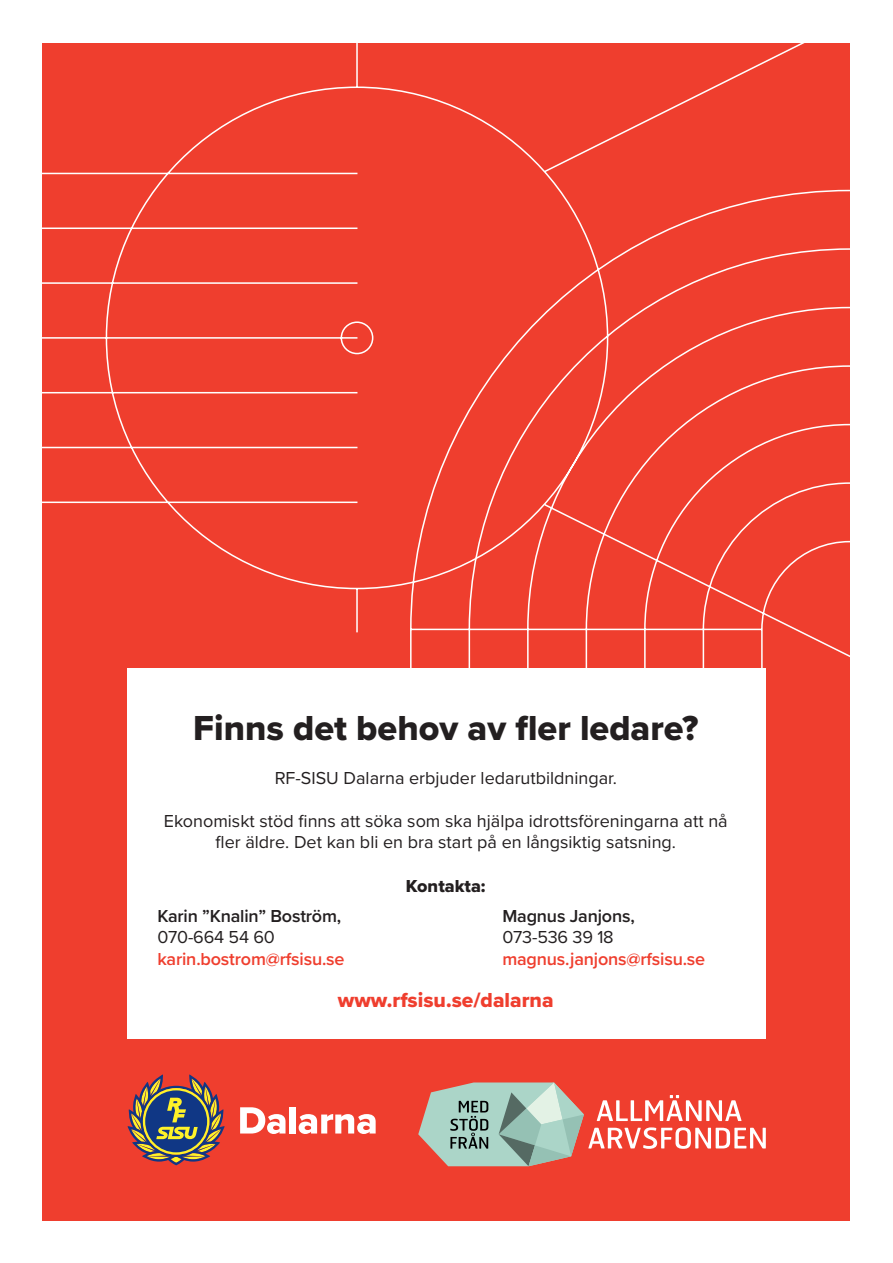
<style>
.page{position:relative;width:893px;height:1263px;background:#fff}
.page>*{position:absolute;margin:0;border:0;box-sizing:border-box;transform-origin:0 0}
.t1{font:36px "Proxima Nova Extrabld";color:#231f20}
.t2{font:21px "Proxima Nova Extrabld";color:#ef3e2e}
.t3{font:18px/21.6px "Proxima Nova";color:#231f20;text-align:center}
.t4{font:600 18px "Proxima Nova";letter-spacing:-.01em;color:#ef3e2e}
.t5{font:600 18px "Proxima Nova";letter-spacing:-.01em;color:#231f20}
.t6{font:18px "Proxima Nova Extrabld";color:#231f20}
</style>
<div class="page">
<div style="left:43px;top:43px;width:807px;height:1177px;background:#ef3e2e"></div>
<svg style="left:42px;top:43px;width:808px;height:625px"></svg>
<svg style="left:240px;top:1107px;width:46px;height:27px"></svg>
<div style="left:290px;top:1107px;width:6px;height:26px;background:#fff"></div>
<svg style="left:299px;top:1114px;width:77px;height:20px"></svg>
<svg style="left:128px;top:1074px;width:97px;height:91px"></svg>
<svg style="left:418px;top:1082px;width:348px;height:84px"></svg>
<div style="left:128px;top:668px;width:638px;height:370px;background:#fff"></div>
<p class="t1" style="left:193px;top:701px;width:506px">Finns det behov av fler ledare?</p>
<p class="t3" style="left:275px;top:766px;width:344px">RF-SISU Dalarna erbjuder ledarutbildningar.</p>
<p class="t3" style="left:164px;top:809px;width:565px">Ekonomiskt stöd finns att söka som ska hjälpa idrottsföreningarna att nå fler äldre. Det kan bli en bra start på en långsiktig satsning.</p>
<p class="t6" style="left:406px;top:872px;width:81px">Kontakta:</p>
<p class="t5" style="left:157px;top:902px;width:185px">Karin ”Knalin” Boström,</p>
<p class="t5" style="left:502px;top:902px;width:134px">Magnus Janjons,</p>
<p class="t3" style="left:157px;top:926px;width:119px">070-664 54 60</p>
<p class="t3" style="left:502px;top:926px;width:113px">073-536 39 18</p>
<p class="t4" style="left:157px;top:945px;width:189px">karin.bostrom@rfsisu.se</p>
<p class="t4" style="left:502px;top:945px;width:204px">magnus.janjons@rfsisu.se</p>
<p class="t2" style="left:338px;top:984px;width:217px">www.rfsisu.se/dalarna</p>
</div>
